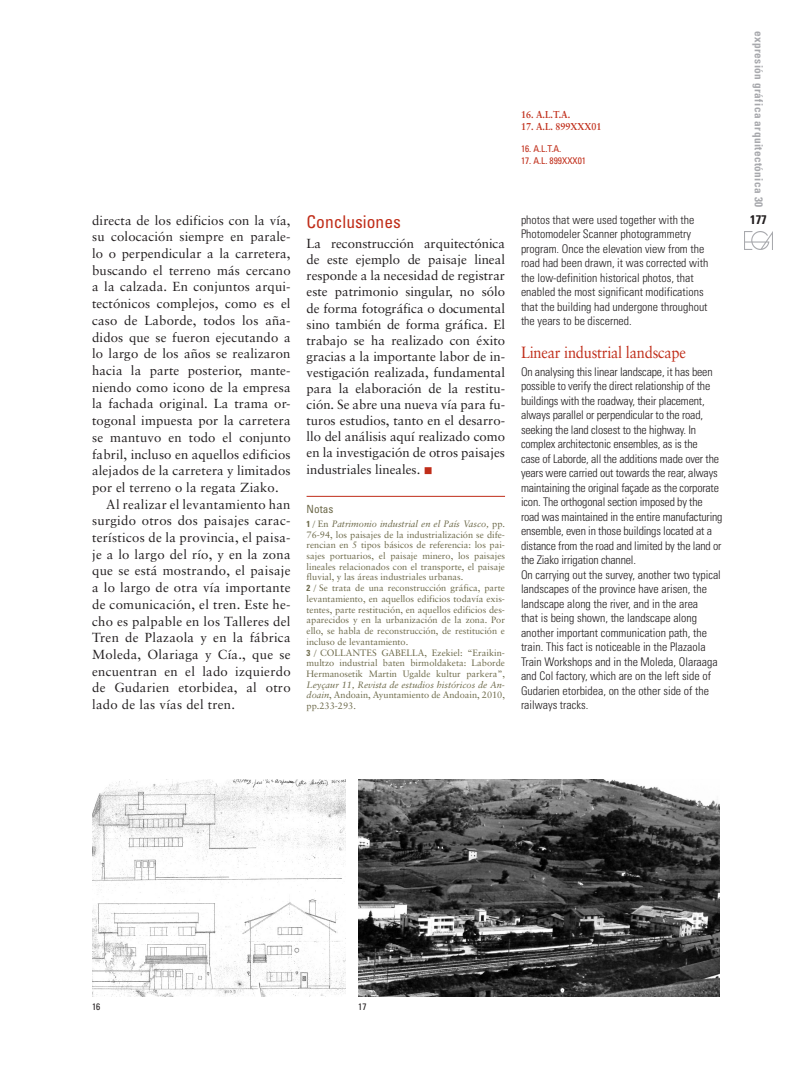
<style>
.page{position:relative;width:801px;height:1085px;background:#fff}
.page>*{position:absolute;margin:0;border:0;box-sizing:border-box;transform-origin:0 0}
.TITULAR_1_CAST{font:condensed 17.5px "Univers";color:#c02d19}
.TITULAR_1_INGLES{font:16.25px "Sabon";letter-spacing:-.015em;color:#c02d19;scale:.9 1}
.t1{font:13.12px/16.8px "Sabon";letter-spacing:.01em;color:#231f20;text-align:justify}
.t2{font:700 condensed 12.5px "Univers";color:#231f20}
.t3{font:300 condensed 11.88px/14.5px "Univers";color:#231f20}
.t4{font:700 condensed 11.25px "Univers";letter-spacing:.035em;color:#a8a9ad}
.t5{font:condensed 11.25px "Univers";color:#6d6a4a}
.t6{font:700 10px "Sabon";color:#c02d19;scale:.9 1}
.t7{font:condensed 9.38px "Univers";color:#c02d19}
.PIES_DE_FOTO_INGLES{font:condensed 9.38px "Univers";color:#231f20}
.Endnote_Text{font:9.25px/10.8px "Sabon";color:#6d6a4a;text-align:justify}
.s1{color:#c02d19}
.s2{font-family:"Univers";font-weight:700;font-stretch:condensed;font-size:8.75px}
.s3{font-family:"Univers";font-weight:300;font-stretch:condensed;font-size:8.75px}
.s4{font-style:italic}
</style>
<div class="page">
<img style="left:744px;top:231px;width:28px;height:18px">
<hr style="left:306px;top:496px;width:199px;height:1px;background:#c02d19">
<img style="left:92px;top:779px;width:253px;height:217px">
<img style="left:358px;top:779px;width:361px;height:217px">
<p class="t6" style="left:521px;top:108px;width:56px">16. A.L.T.A.</p>
<p class="t6" style="left:521px;top:120px;width:91px">17. A.L. 899XXX01</p>
<p class="t7" style="left:521px;top:143px;width:42px">16. A.L.T.A.</p>
<p class="t7" style="left:521px;top:155px;width:67px">17. A.L. 899XXX01</p>
<p class="t1" style="left:92px;top:211px;width:200px">directa de los edificios con la vía, su colocación siempre en parale&shy;lo o perpendicular a la carretera, buscando el terreno más cercano a la calzada. En conjuntos arqui&shy;tectónicos complejos, como es el caso de Laborde, todos los aña&shy;didos que se fueron ejecutando a lo largo de los años se realizaron hacia la parte posterior, mante&shy;niendo como icono de la empresa la fachada original. La trama or&shy;togonal impuesta por la carretera se mantuvo en todo el conjunto fabril, incluso en aquellos edificios alejados de la carretera y limitados por el terreno o la regata Ziako.</p>
<p class="t1" style="left:92px;top:495px;width:200px;text-indent:14px">Al realizar el levantamiento han surgido otros dos paisajes carac&shy;terísticos de la provincia, el paisa&shy;je a lo largo del río, y en la zona que se está mostrando, el paisaje a lo largo de otra vía importante de comunicación, el tren. Este he&shy;cho es palpable en los Talleres del Tren de Plazaola y en la fábrica Moleda, Olariaga y Cía., que se encuentran en el lado izquierdo de Gudarien etorbidea, al otro lado de las vías del tren.</p>
<p class="TITULAR_1_CAST" style="left:306px;top:211px;width:96px">Conclusiones</p>
<p class="t1" style="left:306px;top:235px;width:200px;line-height:16.1px">La reconstrucción arquitectónica de este ejemplo de paisaje lineal responde a la necesidad de registrar este patrimonio singular, no sólo de forma fotográfica o documental sino también de forma gráfica. El trabajo se ha realizado con éxito gracias a la importante labor de in&shy;vestigación realizada, fundamental para la elaboración de la restitu&shy;ción. Se abre una nueva vía para fu&shy;turos estudios, tanto en el desarro&shy;llo del análisis aquí realizado como en la investigación de otros paisajes industriales lineales. <span class="s1">■</span></p>
<p class="t5" style="left:306px;top:501px;width:28px">Notas</p>
<p class="Endnote_Text" style="left:306px;top:518px;width:200px"><span class="s2">1</span> <span class="s3">/</span> En <span class="s4">Patrimonio industrial en el País Vasco,</span> pp.<br>76-94, los paisajes de la industrialización se dife&shy;rencian en 5 tipos básicos de referencia: los pai&shy;sajes portuarios, el paisaje minero, los paisajes lineales relacionados con el transporte, el paisaje fluvial, y las áreas industriales urbanas.</p>
<p class="Endnote_Text" style="left:306px;top:582px;width:200px"><span class="s2">2</span> <span class="s3">/</span> Se trata de una reconstrucción gráfica, parte levantamiento, en aquellos edificios todavía exis&shy;tentes, parte restitución, en aquellos edificios des&shy;aparecidos y en la urbanización de la zona. Por ello, se habla de reconstrucción, de restitución e incluso de levantamiento.</p>
<p class="Endnote_Text" style="left:306px;top:646px;width:200px"><span class="s2">3</span> <span class="s3">/</span> COLLANTES GABELLA, Ezekiel: “Eraikin&shy;multzo industrial baten birmoldaketa: Laborde Hermanosetik Martin Ugalde kultur parkera”, <span class="s4">Leyçaur 11, Revista de estudios históricos de An&shy;doain</span>, Andoain, Ayuntamiento de Andoain, 2010, pp.233-293.</p>
<p class="t3" style="left:521px;top:212px;width:189px">photos that were used together with the Photomodeler Scanner photogrammetry program. Once the elevation view from the road had been drawn, it was corrected with the low-definition historical photos, that enabled the most significant modifications that the building had undergone throughout the years to be discerned.</p>
<p class="TITULAR_1_INGLES" style="left:521px;top:342px;width:185px">Linear industrial landscape</p>
<p class="t3" style="left:521px;top:364px;width:203px">On analysing this linear landscape, it has been possible to verify the direct relationship of the buildings with the roadway, their placement, always parallel or perpendicular to the road, seeking the land closest to the highway. In complex architectonic ensembles, as is the<br>case of Laborde, all the additions made over the years were carried out towards the rear, always maintaining the original façade as the corporate icon. The orthogonal section imposed by the road was maintained in the entire manufacturing ensemble, even in those buildings located at a distance from the road and limited by the land or the Ziako irrigation channel.</p>
<p class="t3" style="left:521px;top:567px;width:201px">On carrying out the survey, another two typical landscapes of the province have arisen, the landscape along the river, and in the area<br>that is being shown, the landscape along another important communication path, the train. This fact is noticeable in the Plazaola Train Workshops and in the Moleda, Olaraaga and Col factory, which are on the left side of Gudarien etorbidea, on the other side of the railways tracks.</p>
<p class="t4" style="left:766px;top:31px;width:177px;rotate:90deg">expresión gráfica arquitectónica 30</p>
<p class="t2" style="left:750px;top:212px;width:18px">177</p>
<p class="PIES_DE_FOTO_INGLES" style="left:92px;top:1000px;width:10px">16</p>
<p class="PIES_DE_FOTO_INGLES" style="left:358px;top:1000px;width:10px">17</p>
</div>
